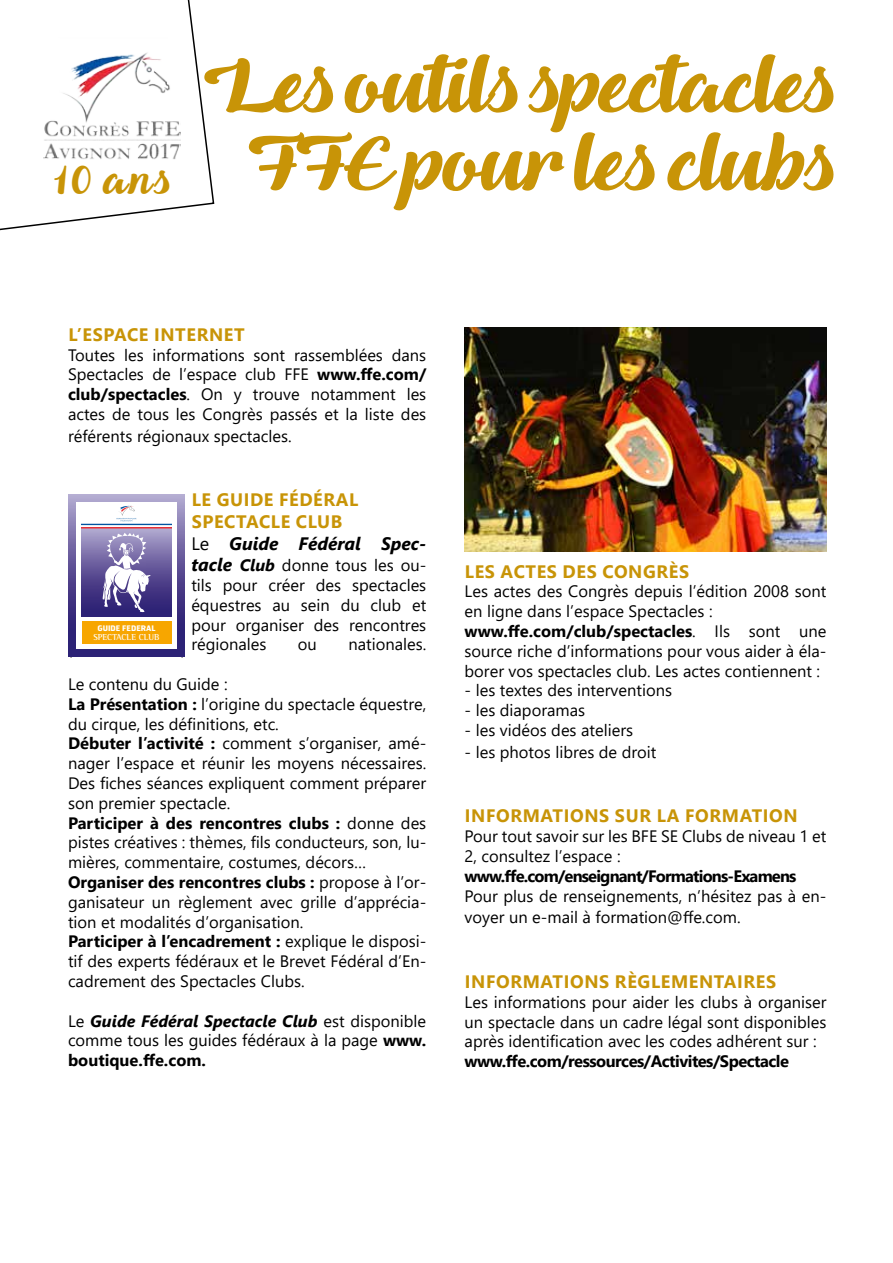
<style>
.page{position:relative;width:893px;height:1263px;background:#fff}
.page>*{position:absolute;margin:0;border:0;box-sizing:border-box;transform-origin:0 0}
.t1{font:78px/78px "Queenof Heaven";letter-spacing:-.03em;color:#c89407;text-align:center}
.t2{font:40.5px "Queenof Heaven";color:#c89407}
.t3{font:700 18px/21.6px "Segoe UI";letter-spacing:.035em;color:#c89407}
.t4{font:16.5px/19.8px "Segoe UI";color:#000;text-align:justify}
.t5{font:700 16.5px "Segoe UI";letter-spacing:-.035em;color:#000}
.t6{font:700 8.7px "Rotis Semi Serif";color:#fff}
.t7{font:700 7.65px "Hermes";color:#fff}
.s1{font-weight:700}
.s2{font-weight:400;color:#000}
.s3{font-style:italic;color:#000}
.s4{font-weight:700;font-style:italic;font-size:18px}
.s5{font-weight:700;font-style:italic}
</style>
<div class="page">
<svg style="left:0;top:0;width:215px;height:231px"></svg>
<div style="left:43px;top:38px;width:142px;height:133px;background:#fff"></div>
<img style="left:43px;top:53px;width:137px;height:106px">
<img style="left:465px;top:328px;width:361px;height:224px">
<img style="left:68px;top:494px;width:117px;height:163px">
<div style="left:76px;top:502px;width:101px;height:147px;background:#fff"></div>
<div style="left:82px;top:621px;width:89px;height:23px;background:#f7a600"></div>
<img style="left:82px;top:528px;width:89px;height:88px">
<svg style="left:102px;top:533px;width:49px;height:79px"></svg>
<svg style="left:116px;top:494px;width:33px;height:28px"></svg>
<hr style="left:82px;top:527px;width:89px;height:1px;background:#e73037">
<hr style="left:82px;top:524px;width:89px;height:1px;background:#0053a1">
<svg style="left:68px;top:494px;width:4px;height:4px"></svg>
<svg style="left:68px;top:654px;width:4px;height:4px"></svg>
<svg style="left:182px;top:494px;width:3px;height:4px"></svg>
<svg style="left:84px;top:647px;width:101px;height:11px"></svg>
<h2 class="t2" style="left:55px;top:155px;width:119px">10 ans</h2>
<h1 class="t1" style="left:205px;top:51px;width:635px">Les outils spectacles<br>FFE pour les clubs</h1>
<p class="t3" style="left:68px;top:323px;width:178px">L’ESPACE INTERNET</p>
<p class="t4" style="left:68px;top:344px;width:360px">Toutes les informations sont rassemblées dans Spectacles de l’espace club FFE <span class="s1">www.ffe.com/ club/spectacles</span>. On y trouve notamment les actes de tous les Congrès passés et la liste des</p>
<p class="t4" style="left:68px;top:425px;width:225px">référents régionaux spectacles.</p>
<p class="t3" style="left:191px;top:489px;width:236px">LE GUIDE FÉDÉRAL<br>SPECTACLE CLUB<br><span class="s2">Le</span> <span class="s3">Guide Fédéral Spec-</span></p>
<p class="t4" style="left:191px;top:555px;width:236px"><span class="s4">tacle</span> <span class="s5">Club</span> donne tous les ou&shy;tils pour créer des spectacles équestres au sein du club et pour organiser des rencontres régionales</p>
<p class="t7" style="left:97px;top:624px;width:60px">GUIDE FEDERAL</p>
<p class="t6" style="left:93px;top:632px;width:68px">SPECTACLE CLUB</p>
<p class="t4" style="left:298px;top:634px;width:21px">ou</p>
<p class="t4" style="left:348px;top:634px;width:79px">nationales.</p>
<p class="t4" style="left:68px;top:674px;width:360px;text-align:left">Le contenu du Guide :<br><span class="s1">La Présentation :</span> l’origine du spectacle équestre, du cirque, les définitions, etc.<br><span class="s1">Débuter l’activité :</span> comment s’organiser, amé&shy;nager l’espace et réunir les moyens nécessaires.<br>Des fiches séances expliquent comment préparer son premier spectacle.<br><span class="s1">Participer à des rencontres clubs :</span> donne des pistes créatives : thèmes, fils conducteurs, son, lu&shy;mières, commentaire, costumes, décors… <span class="s1">Organiser des rencontres clubs :</span> propose à l’or&shy;ganisateur un règlement avec grille d’apprécia&shy;tion et modalités d’organisation.<br><span class="s1">Participer à l’encadrement :</span> explique le disposi&shy;tif des experts fédéraux et le Brevet Fédéral d’En&shy;cadrement des Spectacles Clubs.</p>
<p class="t4" style="left:68px;top:1010px;width:360px">Le <span class="s5">Guide Fédéral Spectacle Club</span> est disponible comme tous les guides fédéraux à la page <span class="s1">www. boutique.ffe.com.</span></p>
<p class="t3" style="left:465px;top:560px;width:226px">LES ACTES DES CONGRÈS</p>
<p class="t4" style="left:465px;top:581px;width:363px;text-align:left">Les actes des Congrès depuis l’édition 2008 sont en ligne dans l’espace Spectacles : <span class="s1">www.ffe.com/club/spectacles</span>. Ils sont une source riche d’informations pour vous aider à éla&shy;borer vos spectacles club. Les actes contiennent :</p>
<p class="t4" style="left:465px;top:680px;width:209px">- les textes des interventions</p>
<p class="t4" style="left:465px;top:700px;width:122px">- les diaporamas</p>
<p class="t4" style="left:465px;top:720px;width:170px">- les vidéos des ateliers</p>
<p class="t4" style="left:465px;top:741px;width:193px">- les photos libres de droit</p>
<p class="t3" style="left:465px;top:805px;width:334px">INFORMATIONS SUR LA FORMATION</p>
<p class="t4" style="left:465px;top:826px;width:363px">Pour tout savoir sur les BFE SE Clubs de niveau 1 et<br>2, consultez l’espace :</p>
<p class="t5" style="left:465px;top:863px;width:333px">www.ffe.com/enseignant/Formations-Examens</p>
<p class="t4" style="left:465px;top:885px;width:363px;line-height:21.6px">Pour plus de renseignements, n’hésitez pas à en&shy;voyer un e-mail à formation@ffe.com.</p>
<p class="t3" style="left:465px;top:971px;width:313px">INFORMATIONS RÈGLEMENTAIRES</p>
<p class="t4" style="left:465px;top:992px;width:363px">Les informations pour aider les clubs à organiser un spectacle dans un cadre légal sont disponibles après identification avec les codes adhérent sur :</p>
<p class="t5" style="left:465px;top:1048px;width:326px">www.ffe.com/ressources/Activites/Spectacle</p>
</div>
